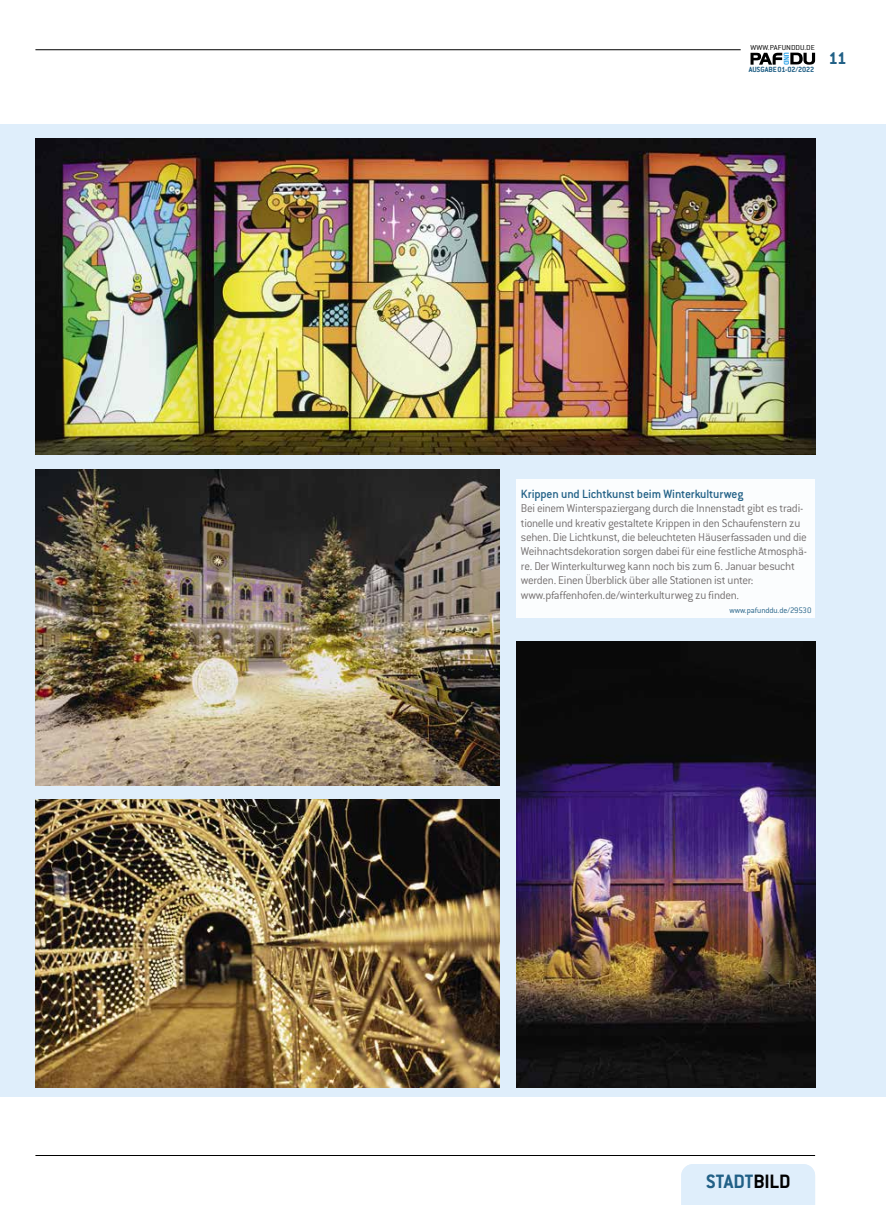
<style>
.page{position:relative;width:886px;height:1205px;background:#fff}
.page>*{position:absolute;margin:0;border:0;box-sizing:border-box;transform-origin:0 0}
.t1{font:700 21.25px "Conduit ITC Std";color:#216086}
.t2{font:700 18.75px "Conduit ITC Std";color:#216086}
.t3{font:500 13.12px "Conduit ITC Std";letter-spacing:-.015em;color:#216086}
.t4{font:300 12.5px/14.4px "Conduit ITC Std";letter-spacing:-.025em;color:#746f6f}
.t5{font:300 8.75px "Conduit ITC Std";letter-spacing:-.015em;color:#216086}
.t6{font:700 8.25px "Conduit ITC Std";letter-spacing:-.005em;color:#216086}
.t7{font:300 7.88px "Conduit ITC Std";letter-spacing:.01em;color:#000;scale:1.1 1}
.s1{color:#000}
</style>
<div class="page">
<hr style="left:35px;top:50px;width:706px;height:1px;background:#000">
<hr style="left:35px;top:1155px;width:780px;height:1px;background:#000">
<div style="left:681px;top:1164px;width:134px;height:41px;background:#dfeefb"></div>
<svg style="left:750px;top:53px;width:65px;height:12px"></svg>
<div style="left:0;top:124px;width:886px;height:972px;background:#dfeefb"></div>
<img style="left:35px;top:469px;width:465px;height:316px">
<img style="left:35px;top:138px;width:780px;height:317px">
<img style="left:516px;top:642px;width:299px;height:445px">
<img style="left:35px;top:800px;width:465px;height:287px">
<div style="left:516px;top:479px;width:299px;height:139px;background:#fff"></div>
<p class="t7" style="left:750px;top:42px;width:60px">WWW.PAFUNDDU.DE</p>
<p class="t6" style="left:749px;top:65px;width:67px">AUSGABE01-02/2022</p>
<h2 class="t2" style="left:828px;top:47px;width:20px">11</h2>
<p class="t3" style="left:521px;top:486px;width:224px">Krippen und Lichtkunst beim Winterkulturweg</p>
<p class="t4" style="left:521px;top:501px;width:288px">Bei einem Winterspaziergang durch die Innenstadt gibt es tradi&shy;tionelle und kreativ gestaltete Krippen in den Schaufenstern zu sehen. Die Lichtkunst, die beleuchteten Häuserfassaden und die Weihnachtsdekoration sorgen dabei für eine festliche Atmosphä&shy;re. Der Winterkulturweg kann noch bis zum 6. Januar besucht werden. Einen Überblick über alle Stationen ist unter: www.pfaffenhofen.de/winterkulturweg zu finden.</p>
<p class="t5" style="left:729px;top:605px;width:84px">www.pafunddu.de/29530</p>
<h1 class="t1" style="left:706px;top:1169px;width:86px">STADT<span class="s1">BILD</span></h1>
</div>
